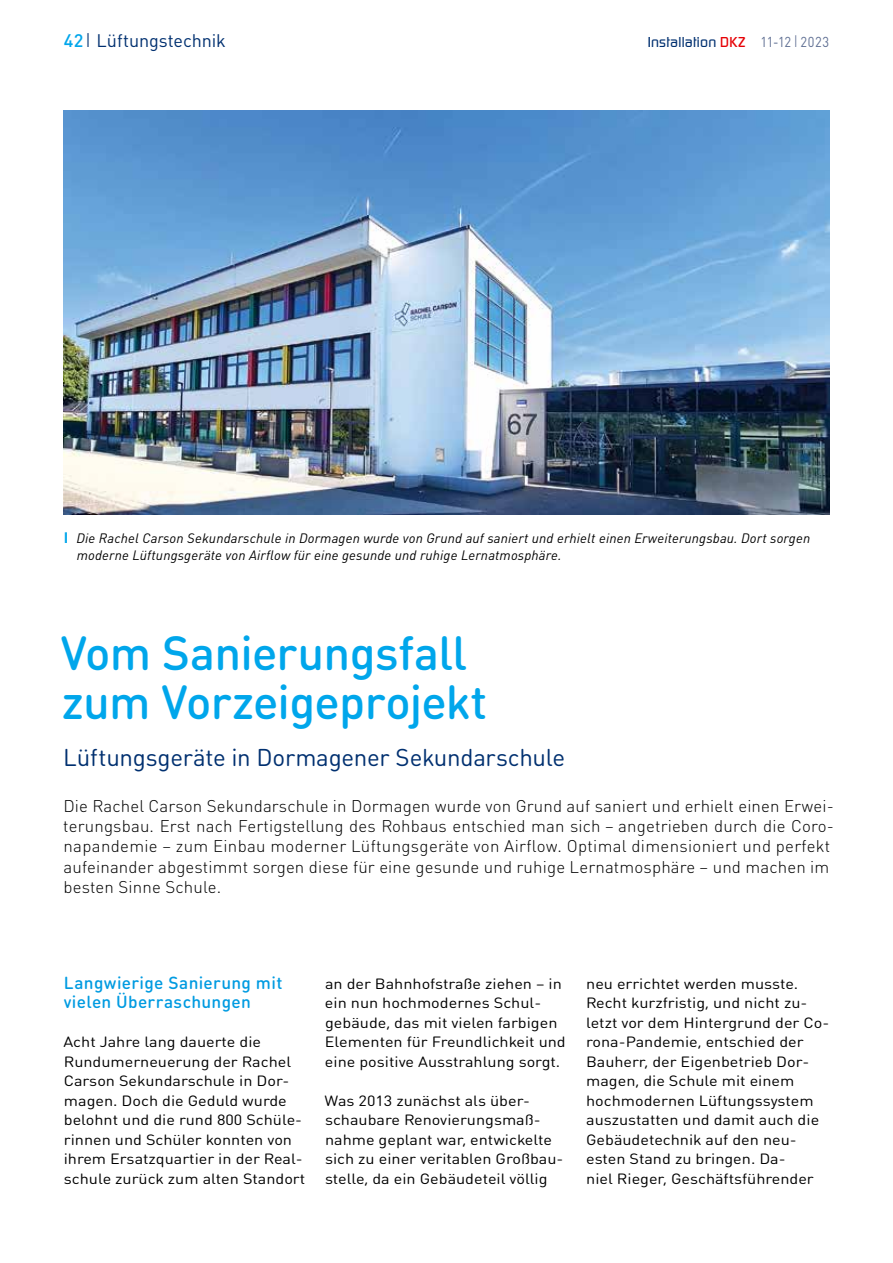
<style>
.page{position:relative;width:893px;height:1263px;background:#fff}
.page>*{position:absolute;margin:0;border:0;box-sizing:border-box;transform-origin:0 0}
.t1{font:500 47.25px/49.5px "DIN Round OT";letter-spacing:-.015em;color:#00a6eb}
.t2{font:24px "DIN Round OT";letter-spacing:-.01em;color:#003070}
.t3{font:18px "DINOT";letter-spacing:-.005em;color:#003070}
.t4{font:500 17.25px/19.5px "DIN Round OT";letter-spacing:.02em;color:#009be1}
.t5{font:300 16.8px/20.1px "DIN Round OT";letter-spacing:.01em;color:#000}
.t6{font:14.7px/19.5px "DIN Round OT";color:#000;scale:1.1 1}
.t7{font:500 14.25px "Continuum";letter-spacing:.015em;color:#003070}
.t8{font:italic 13.5px/16.8px "DINOT";letter-spacing:.01em;color:#000}
.s1{font-weight:500;color:#00a6eb}
.s2{font-weight:300;font-size:19.5px}
.s3{color:#e60005}
.s4{font-family:"DINOT";font-weight:400;color:#5f6f93}
.s5{font-family:"DINOT";font-weight:300;font-size:16.5px;color:#5f6f93}
.s6{font-weight:700;font-style:normal;font-size:15px;color:#00a6eb}
</style>
<div class="page">
<img style="left:64px;top:111px;width:765px;height:404px">
<p class="t3" style="left:64px;top:27px;width:164px"><span class="s1">42</span><span class="s2">I</span> Lüftungstechnik</p>
<p class="t7" style="left:648px;top:33px;width:183px">Installation <span class="s3">DKZ</span> <span class="s4">11-12</span> <span class="s5">I</span> <span class="s4">2023</span></p>
<p class="t8" style="left:77px;top:529px;width:735px;text-indent:-13px"><span class="s6">I</span> Die Rachel Carson Sekundarschule in Dormagen wurde von Grund auf saniert und erhielt einen Erweiterungsbau. Dort sorgen moderne Lüftungsgeräte von Airflow für eine gesunde und ruhige Lernatmosphäre.</p>
<h1 class="t1" style="left:61px;top:627px;width:428px">Vom Sanierungsfall zum Vorzeigeprojekt</h1>
<h2 class="t2" style="left:63px;top:743px;width:503px">Lüftungsgeräte in Dormagener Sekundarschule</h2>
<p class="t5" style="left:63px;top:796px;width:772px">Die Rachel Carson Sekundarschule in Dormagen wurde von Grund auf saniert und erhielt einen Erwei&shy;terungsbau. Erst nach Fertigstellung des Rohbaus entschied man sich – angetrieben durch die Coro&shy;napandemie – zum Einbau moderner Lüftungsgeräte von Airflow. Optimal dimensioniert und perfekt aufeinander abgestimmt sorgen diese für eine gesunde und ruhige Lernatmosphäre – und machen im besten Sinne Schule.</p>
<p class="t4" style="left:64px;top:972px;width:220px">Langwierige Sanierung mit vielen Überraschungen</p>
<p class="t6" style="left:63px;top:1032px;width:221px">Acht Jahre lang dauerte die<br>Rundumerneuerung der Rachel<br>Carson Sekundarschule in Dor&shy;magen. Doch die Geduld wurde belohnt und die rund 800 Schüle&shy;rinnen und Schüler konnten von ihrem Ersatzquartier in der Real&shy;schule zurück zum alten Standort</p>
<p class="t6" style="left:325px;top:973px;width:221px">an der Bahnhofstraße ziehen – in ein nun hochmodernes Schul&shy;gebäude, das mit vielen farbigen<br>Elementen für Freundlichkeit und eine positive Ausstrahlung sorgt.</p>
<p class="t6" style="left:325px;top:1090px;width:219px">Was 2013 zunächst als über&shy;schaubare Renovierungsmaß&shy;nahme geplant war, entwickelte sich zu einer veritablen Großbau&shy;stelle, da ein Gebäudeteil völlig</p>
<p class="t6" style="left:586px;top:973px;width:223px">neu errichtet werden musste.<br>Recht kurzfristig, und nicht zu&shy;letzt vor dem Hintergrund der Co&shy;rona-Pandemie, entschied der<br>Bauherr, der Eigenbetrieb Dor&shy;magen, die Schule mit einem hochmodernen Lüftungssystem auszustatten und damit auch die<br>Gebäudetechnik auf den neu&shy;esten Stand zu bringen. Da-<br>niel Rieger, Geschäftsführender</p>
</div>
